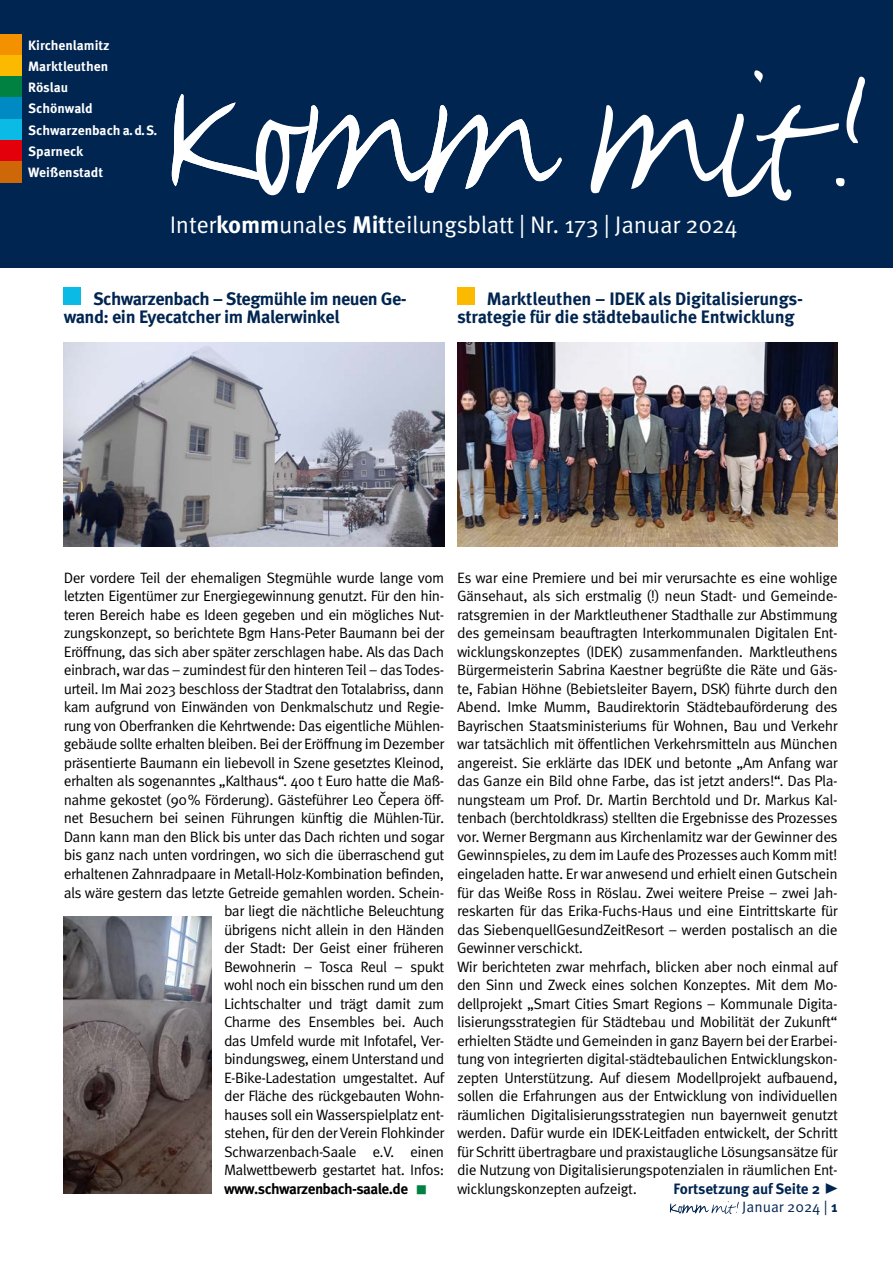
<style>
.page{position:relative;width:893px;height:1263px;background:#fff}
.page>*{position:absolute;margin:0;border:0;box-sizing:border-box;transform-origin:0 0}
.Subline_Titel{font:24px "Meta Pro Norm";letter-spacing:-.01em;color:#fff}
.Headline_Titel{font:700 18px/18.6px "Meta Pro";letter-spacing:-.02em;color:#002550}
.t1{font:15px/18.6px "Meta Pro Norm";letter-spacing:-.035em;color:#000;text-align:justify}
.t2{font:700 15px "Meta Pro";letter-spacing:-.035em;color:#000}
.t3{font:700 15px "Meta Pro";letter-spacing:-.01em;color:#002550}
.Fußzeile{font:15px "Meta Pro Norm";color:#002550}
.Ortschaften_Titel{font:700 13.5px "Meta Pro";color:#fff}
.s1{font-family:"Meta Pro";font-weight:700}
.s2{font-family:"Meta Pro Norm";font-weight:400;font-size:12px;color:#008142}
.s3{font-family:"Meta Pro Norm";font-weight:400;font-size:30px}
</style>
<div class="page">
<div style="left:0;top:0;width:893px;height:268px;background:#002550"></div>
<svg style="left:669px;top:1201px;width:70px;height:13px"></svg>
<img style="left:457px;top:342px;width:381px;height:204px">
<img style="left:64px;top:342px;width:380px;height:204px">
<div style="left:64px;top:288px;width:17px;height:17px;background:#0cbae6"></div>
<div style="left:457px;top:288px;width:17px;height:17px;background:#fbb900"></div>
<img style="left:64px;top:916px;width:147px;height:278px">
<svg style="left:776px;top:76px;width:89px;height:125px"></svg>
<svg style="left:754px;top:70px;width:9px;height:13px"></svg>
<svg style="left:590px;top:105px;width:186px;height:92px"></svg>
<svg style="left:171px;top:94px;width:391px;height:102px"></svg>
<div style="left:0;top:34px;width:21px;height:21px;background:#f39100"></div>
<div style="left:0;top:55px;width:21px;height:22px;background:#fbb900"></div>
<div style="left:0;top:77px;width:21px;height:21px;background:#008142"></div>
<div style="left:0;top:98px;width:21px;height:21px;background:#008ac4"></div>
<div style="left:0;top:119px;width:21px;height:21px;background:#0cbae6"></div>
<div style="left:0;top:140px;width:21px;height:22px;background:#e3000b"></div>
<div style="left:0;top:162px;width:21px;height:21px;background:#cd6707"></div>
<p class="Ortschaften_Titel" style="left:28px;top:34px;width:83px">Kirchenlamitz</p>
<p class="Ortschaften_Titel" style="left:28px;top:56px;width:82px">Marktleuthen</p>
<p class="Ortschaften_Titel" style="left:28px;top:77px;width:42px">Röslau</p>
<p class="Ortschaften_Titel" style="left:28px;top:119px;width:131px">Schwarzenbach a. d. S.</p>
<p class="Ortschaften_Titel" style="left:28px;top:98px;width:66px">Schönwald</p>
<p class="Ortschaften_Titel" style="left:28px;top:141px;width:57px">Sparneck</p>
<p class="Ortschaften_Titel" style="left:28px;top:162px;width:76px">Weißenstadt</p>
<p class="Subline_Titel" style="left:170px;top:206px;width:570px">Inter<span class="s1">komm</span>unales <span class="s1">Mit</span>teilungsblatt | Nr. 173 | Januar 2024</p>
<p class="Headline_Titel" style="left:64px;top:288px;width:344px;text-indent:29px">Schwarzenbach – Stegmühle im neuen Ge&shy;wand: ein Eyecatcher im Malerwinkel</p>
<p class="Headline_Titel" style="left:457px;top:288px;width:348px;text-indent:30px">Marktleuthen − IDEK als Digitalisierungs&shy;strategie für die städtebauliche Entwicklung</p>
<p class="t1" style="left:64px;top:567px;width:382px">Der vordere Teil der ehemaligen Stegmühle wurde lange vom</p>
<p class="t1" style="left:64px;top:586px;width:382px">letzten Eigentümer zur Energiegewinnung genutzt. Für den hin-</p>
<p class="t1" style="left:64px;top:604px;width:382px">teren Bereich habe es Ideen gegeben und ein mögliches Nut-</p>
<p class="t1" style="left:64px;top:623px;width:382px">zungskonzept, so berichtete Bgm Hans-Peter Baumann bei der</p>
<p class="t1" style="left:64px;top:641px;width:382px">Eröffnung, das sich aber später zerschlagen habe. Als das Dach</p>
<p class="t1" style="left:64px;top:660px;width:382px">einbrach, war das – zumindest für den hinteren Teil – das Todes-</p>
<p class="t1" style="left:64px;top:678px;width:382px">urteil. Im Mai 2023 beschloss der Stadtrat den Totalabriss, dann</p>
<p class="t1" style="left:64px;top:697px;width:382px">kam aufgrund von Einwänden von Denkmalschutz und Regie-</p>
<p class="t1" style="left:64px;top:715px;width:382px">rung von Oberfranken die Kehrtwende: Das eigentliche Mühlen-</p>
<p class="t1" style="left:64px;top:734px;width:382px">gebäude sollte erhalten bleiben. Bei der Eröffnung im Dezember</p>
<p class="t1" style="left:64px;top:752px;width:382px">präsentierte Baumann ein liebevoll in Szene gesetztes Kleinod,</p>
<p class="t1" style="left:64px;top:771px;width:382px">erhalten als sogenanntes „Kalthaus“. 400 t Euro hatte die Maß-</p>
<p class="t1" style="left:64px;top:789px;width:382px">nahme gekostet (90% Förderung). Gästeführer Leo Čepera öff-</p>
<p class="t1" style="left:64px;top:808px;width:382px">net Besuchern bei seinen Führungen künftig die Mühlen-Tür.</p>
<p class="t1" style="left:64px;top:826px;width:382px">Dann kann man den Blick bis unter das Dach richten und sogar</p>
<p class="t1" style="left:64px;top:845px;width:382px">bis ganz nach unten vordringen, wo sich die überraschend gut</p>
<p class="t1" style="left:64px;top:863px;width:382px">erhaltenen Zahnradpaare in Metall-Holz-Kombination befinden,</p>
<p class="t1" style="left:64px;top:882px;width:382px">als wäre gestern das letzte Getreide gemahlen worden. Schein-</p>
<p class="t1" style="left:224px;top:900px;width:222px">bar liegt die nächtliche Beleuchtung</p>
<p class="t1" style="left:224px;top:919px;width:222px">übrigens nicht allein in den Händen</p>
<p class="t1" style="left:224px;top:938px;width:222px">der Stadt: Der Geist einer früheren</p>
<p class="t1" style="left:224px;top:956px;width:222px">Bewohnerin − Tosca Reul – spukt</p>
<p class="t1" style="left:224px;top:975px;width:222px">wohl noch ein bisschen rund um den</p>
<p class="t1" style="left:224px;top:993px;width:222px">Lichtschalter und trägt damit zum</p>
<p class="t1" style="left:224px;top:1012px;width:222px">Charme des Ensembles bei. Auch</p>
<p class="t1" style="left:224px;top:1030px;width:222px">das Umfeld wurde mit Infotafel, Ver-</p>
<p class="t1" style="left:224px;top:1049px;width:222px">bindungsweg, einem Unterstand und</p>
<p class="t1" style="left:224px;top:1067px;width:222px">E-Bike-Ladestation umgestaltet. Auf</p>
<p class="t1" style="left:224px;top:1086px;width:222px">der Fläche des rückgebauten Wohn-</p>
<p class="t1" style="left:224px;top:1104px;width:222px">hauses soll ein Wasserspielplatz ent-</p>
<p class="t1" style="left:224px;top:1123px;width:222px">stehen, für den der Verein Flohkinder</p>
<p class="t1" style="left:224px;top:1141px;width:222px">Schwarzenbach-Saale e.V. einen</p>
<p class="t1" style="left:224px;top:1160px;width:222px">Malwettbewerb gestartet hat. Infos:</p>
<p class="t2" style="left:224px;top:1177px;width:204px">www.schwarzenbach-saale.de <span class="s2">■</span></p>
<p class="t1" style="left:457px;top:567px;width:382px">Es war eine Premiere und bei mir verursachte es eine wohlige Gänsehaut, als sich erstmalig (!) neun Stadt- und Gemeinde&shy;ratsgremien in der Marktleuthener Stadthalle zur Abstimmung des gemeinsam beauftragten Interkommunalen Digitalen Ent&shy;wicklungskonzeptes (IDEK) zusammenfanden. Marktleuthens Bürgermeisterin Sabrina Kaestner begrüßte die Räte und Gäs&shy;te, Fabian Höhne (Bebietsleiter Bayern, DSK) führte durch den Abend. Imke Mumm, Baudirektorin Städtebauförderung des Bayrischen Staatsministeriums für Wohnen, Bau und Verkehr war tatsächlich mit öffentlichen Verkehrsmitteln aus München angereist. Sie erklärte das IDEK und betonte „Am Anfang war das Ganze ein Bild ohne Farbe, das ist jetzt anders!“. Das Pla&shy;nungsteam um Prof. Dr. Martin Berchtold und Dr. Markus Kal&shy;tenbach (berchtoldkrass) stellten die Ergebnisse des Prozesses vor. Werner Bergmann aus Kirchenlamitz war der Gewinner des Gewinnspieles, zu dem im Laufe des Prozesses auch Komm mit! eingeladen hatte. Er war anwesend und erhielt einen Gutschein für das Weiße Ross in Röslau. Zwei weitere Preise – zwei Jah&shy;reskarten für das Erika-Fuchs-Haus und eine Eintrittskarte für das SiebenquellGesundZeitResort – werden postalisch an die Gewinner verschickt.</p>
<p class="t1" style="left:457px;top:956px;width:382px">Wir berichteten zwar mehrfach, blicken aber noch einmal auf den Sinn und Zweck eines solchen Konzeptes. Mit dem Mo&shy;dellprojekt „Smart Cities Smart Regions – Kommunale Digita&shy;lisierungsstrategien für Städtebau und Mobilität der Zukunft“ erhielten Städte und Gemeinden in ganz Bayern bei der Erarbei&shy;tung von integrierten digital-städtebaulichen Entwicklungskon&shy;zepten Unterstützung. Auf diesem Modellprojekt aufbauend, sollen die Erfahrungen aus der Entwicklung von individuellen räumlichen Digitalisierungsstrategien nun bayernweit genutzt werden. Dafür wurde ein IDEK-Leitfaden entwickelt, der Schritt für Schritt übertragbare und praxistaugliche Lösungsansätze für die Nutzung von Digitalisierungspotenzialen in räumlichen Ent&shy;wicklungskonzepten aufzeigt.</p>
<p class="t3" style="left:673px;top:1177px;width:167px">Fortsetzung auf Seite 2 <span class="s3">▸</span></p>
<p class="Fußzeile" style="left:742px;top:1196px;width:97px">Januar 2024 | <span class="s1">1</span></p>
</div>
